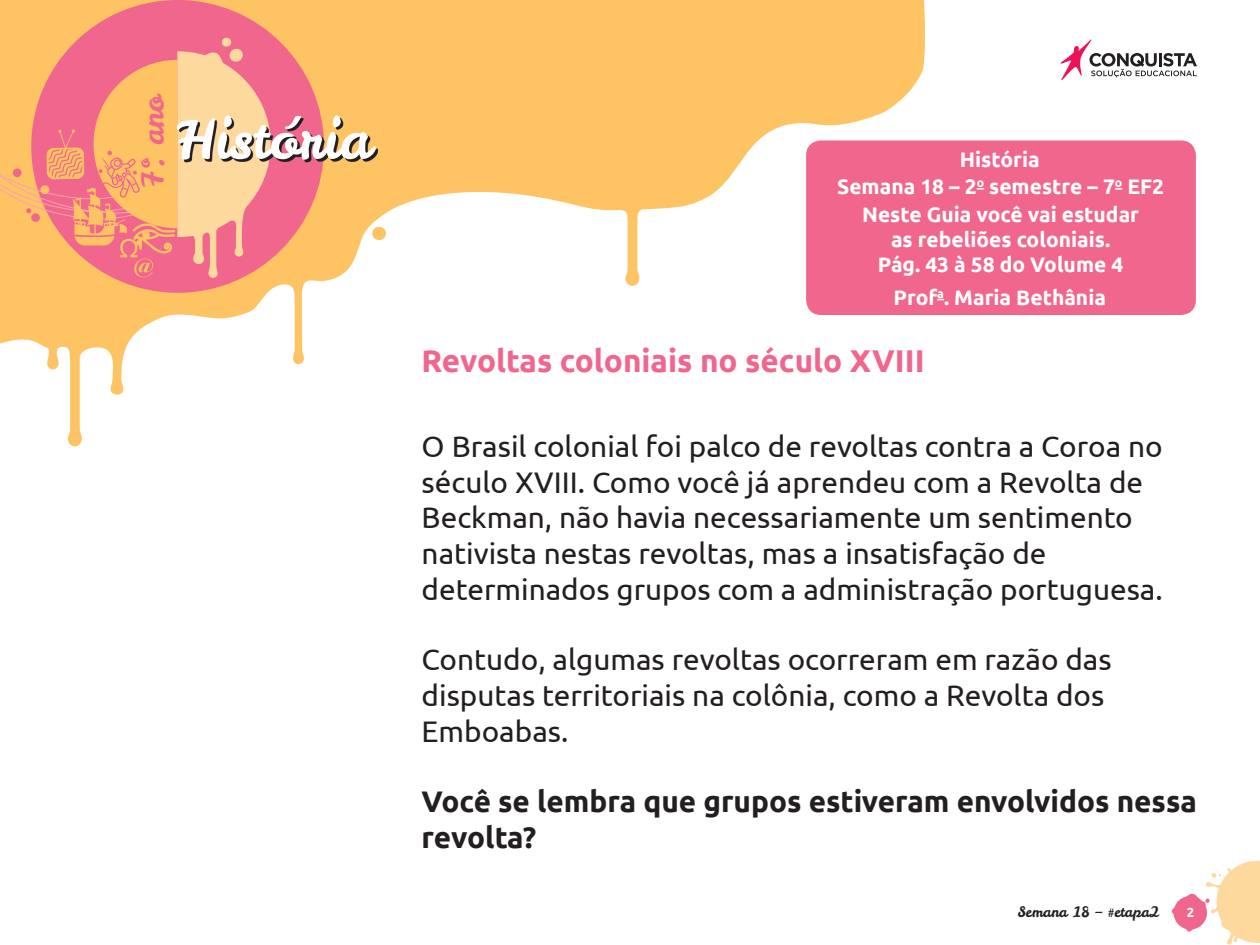
<style>
.page{position:relative;width:1260px;height:945px;background:#fff}
.page>*{position:absolute;margin:0;border:0;box-sizing:border-box;transform-origin:0 0}
.t1{font:54.25px "Leckerli One";color:#fff}
._03_Peso_3{font:700 31.5px "Ubuntu";color:#f1668d}
._01_Texto_Geral{font:29.75px/35.7px "Ubuntu";color:#231f20}
._01_Texto_Geral-2{font:700 29.75px/35.7px "Ubuntu";color:#231f20}
.t2{font:29.4px "Leckerli One";color:#f1668d}
._01_Texto_Geral-3{font:700 21px/25.2px "Ubuntu";color:#fff;text-align:center}
.t3{font:14.35px "Leckerli One";color:#231f20}
.t4{font:700 13.12px "Ubuntu";color:#fff}
</style>
<div class="page">
<svg style="left:0;top:0;width:925px;height:447px"></svg>
<div style="left:31px;top:0;width:293px;height:293px;background:#f1668d;border-radius:50%"></div>
<svg style="left:1172px;top:861px;width:88px;height:84px"></svg>
<svg style="left:1061px;top:39px;width:136px;height:41px"></svg>
<svg style="left:0;top:37px;width:271px;height:241px"></svg>
<svg style="left:179px;top:118px;width:199px;height:44px;background:#a2775d"></svg>
<div style="left:806px;top:140px;width:390px;height:175px;background:#f1668d;border-radius:15px"></div>
<svg style="left:977px;top:188px;width:7px;height:2px"></svg>
<svg style="left:1115px;top:188px;width:7px;height:2px"></svg>
<p class="t2" style="left:133px;top:188px;width:95px;rotate:-90deg">7º. ano</p>
<h1 class="t1" style="left:176px;top:103px;width:197px">História</h1>
<p class="_01_Texto_Geral-3" style="left:960px;top:146px;width:81px">História</p>
<p class="_01_Texto_Geral-3" style="left:837px;top:174px;width:328px">Semana 18 – 2<sup>o</sup> semestre – 7<sup>o</sup> EF2</p>
<p class="_01_Texto_Geral-3" style="left:862px;top:202px;width:279px">Neste Guia você vai estudar as rebeliões coloniais.<br>Pág. 43 à 58 do Volume 4</p>
<p class="_01_Texto_Geral-3" style="left:894px;top:285px;width:214px">Prof<sup>a</sup>. Maria Bethânia</p>
<p class="_03_Peso_3" style="left:422px;top:341px;width:505px">Revoltas coloniais no século XVIII</p>
<p class="_01_Texto_Geral" style="left:422px;top:428px;width:743px">O Brasil colonial foi palco de revoltas contra a Coroa no século XVIII. Como você já aprendeu com a Revolta de Beckman, não havia necessariamente um sentimento nativista nestas revoltas, mas a insatisfação de determinados grupos com a administração portuguesa.</p>
<p class="_01_Texto_Geral" style="left:422px;top:641px;width:692px">Contudo, algumas revoltas ocorreram em razão das disputas territoriais na colônia, como a Revolta dos<br>Emboabas.</p>
<p class="_01_Texto_Geral-2" style="left:422px;top:783px;width:777px">Você se lembra que grupos estiveram envolvidos nessa revolta?</p>
<p class="t3" style="left:1018px;top:903px;width:143px">Semana 18 – #etapa2</p>
<p class="t4" style="left:1187px;top:905px;width:9px">2</p>
</div>
